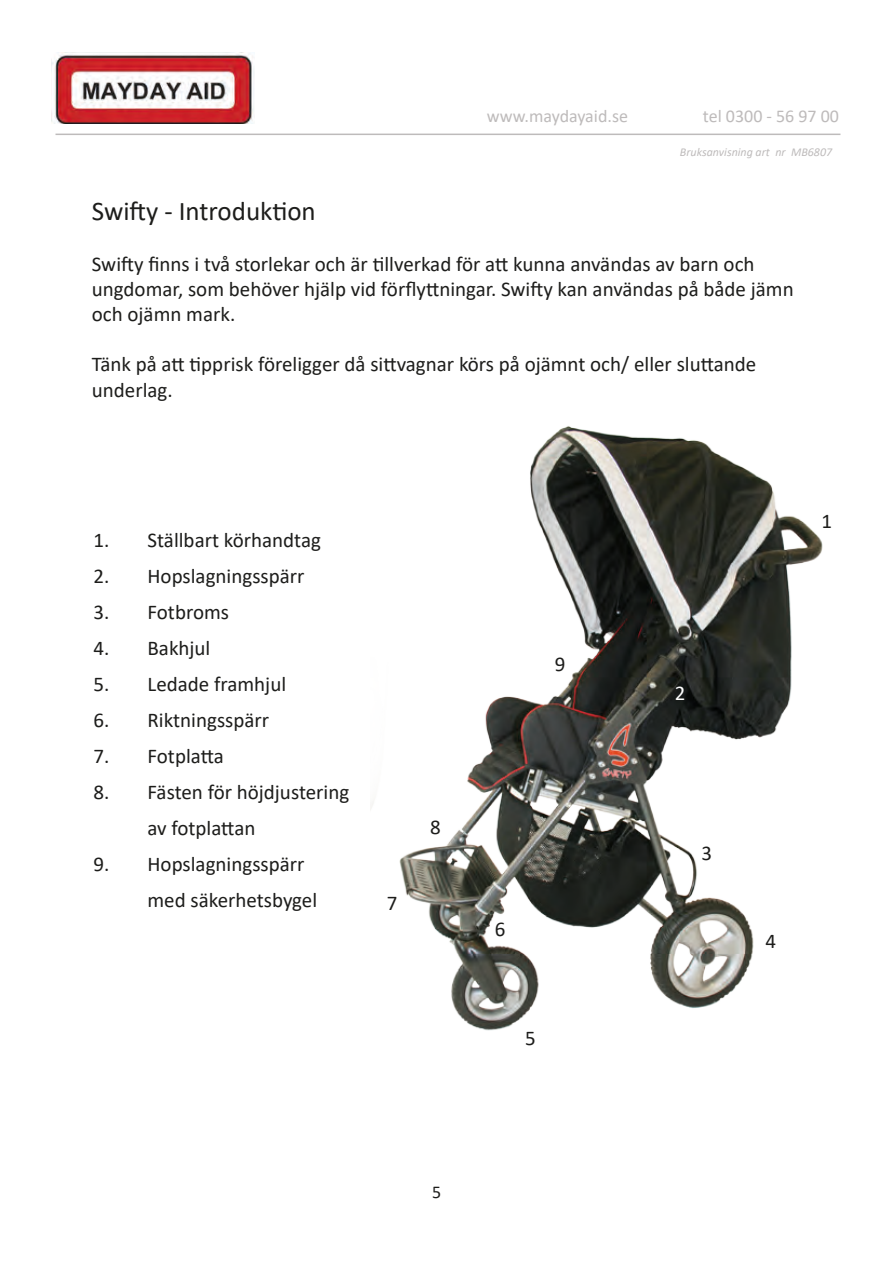
<style>
.page{position:relative;width:893px;height:1263px;background:#fff}
.page>*{position:absolute;margin:0;border:0;box-sizing:border-box;transform-origin:0 0}
.t1{font:27px "Calibri";color:#1d1d1b}
.t2{font:21px/25.2px "Calibri";color:#1d1d1b}
.t3{font:21px "Calibri";color:#fff}
.t4{font:18px "Calibri";color:#bebbbb}
.t5{font:18px "Calibri";color:#1d1d1b}
.t6{font:italic 12px "Calibri";color:#bebbbb}
</style>
<div class="page">
<hr style="left:56px;top:134px;width:784px;height:1px;background:#bebbbb">
<img style="left:51px;top:53px;width:203px;height:70px">
<img style="left:370px;top:426px;width:453px;height:605px">
<p class="t4" style="left:487px;top:103px;width:143px">www.maydayaid.se</p>
<p class="t4" style="left:703px;top:103px;width:138px">tel 0300 - 56 97 00</p>
<p class="t6" style="left:680px;top:144px;width:154px">Bruksanvisning art nr MB6807</p>
<p class="t1" style="left:92px;top:192px;width:225px">Swifty - Introduktion</p>
<p class="t2" style="left:92px;top:250px;width:664px">Swifty finns i två storlekar och är tillverkad för att kunna användas av barn och</p>
<p class="t2" style="left:92px;top:276px;width:703px">ungdomar, som behöver hjälp vid förflyttningar. Swifty kan användas på både jämn och ojämn mark.</p>
<p class="t2" style="left:92px;top:351px;width:666px">Tänk på att tipprisk föreligger då sittvagnar körs på ojämnt och/ eller sluttande</p>
<p class="t2" style="left:92px;top:376px;width:82px">underlag.</p>
<p class="t2" style="left:94px;top:527px;width:229px">1. Ställbart körhandtag</p>
<p class="t2" style="left:94px;top:563px;width:212px">2. Hopslagningsspärr</p>
<p class="t2" style="left:94px;top:599px;width:137px">3. Fotbroms</p>
<p class="t2" style="left:94px;top:635px;width:118px">4. Bakhjul</p>
<p class="t2" style="left:94px;top:671px;width:194px">5. Ledade framhjul</p>
<p class="t2" style="left:94px;top:707px;width:177px">6. Riktningsspärr</p>
<p class="t2" style="left:94px;top:743px;width:132px">7. Fotplatta</p>
<p class="t2" style="left:94px;top:779px;width:257px">8. Fästen för höjdjustering</p>
<p class="t2" style="left:148px;top:815px;width:109px">av fotplattan</p>
<p class="t2" style="left:94px;top:851px;width:212px">9. Hopslagningsspärr</p>
<p class="t2" style="left:148px;top:887px;width:171px">med säkerhetsbygel</p>
<p class="t2" style="left:387px;top:890px;width:12px">7</p>
<p class="t2" style="left:430px;top:814px;width:12px">8</p>
<p class="t2" style="left:555px;top:650px;width:12px">9</p>
<p class="t2" style="left:495px;top:915px;width:12px">6</p>
<p class="t2" style="left:525px;top:1025px;width:12px">5</p>
<p class="t2" style="left:822px;top:508px;width:12px">1</p>
<p class="t3" style="left:675px;top:679px;width:12px">2</p>
<p class="t2" style="left:701px;top:840px;width:12px">3</p>
<p class="t2" style="left:765px;top:928px;width:12px">4</p>
<p class="t5" style="left:432px;top:1179px;width:11px">5</p>
</div>
